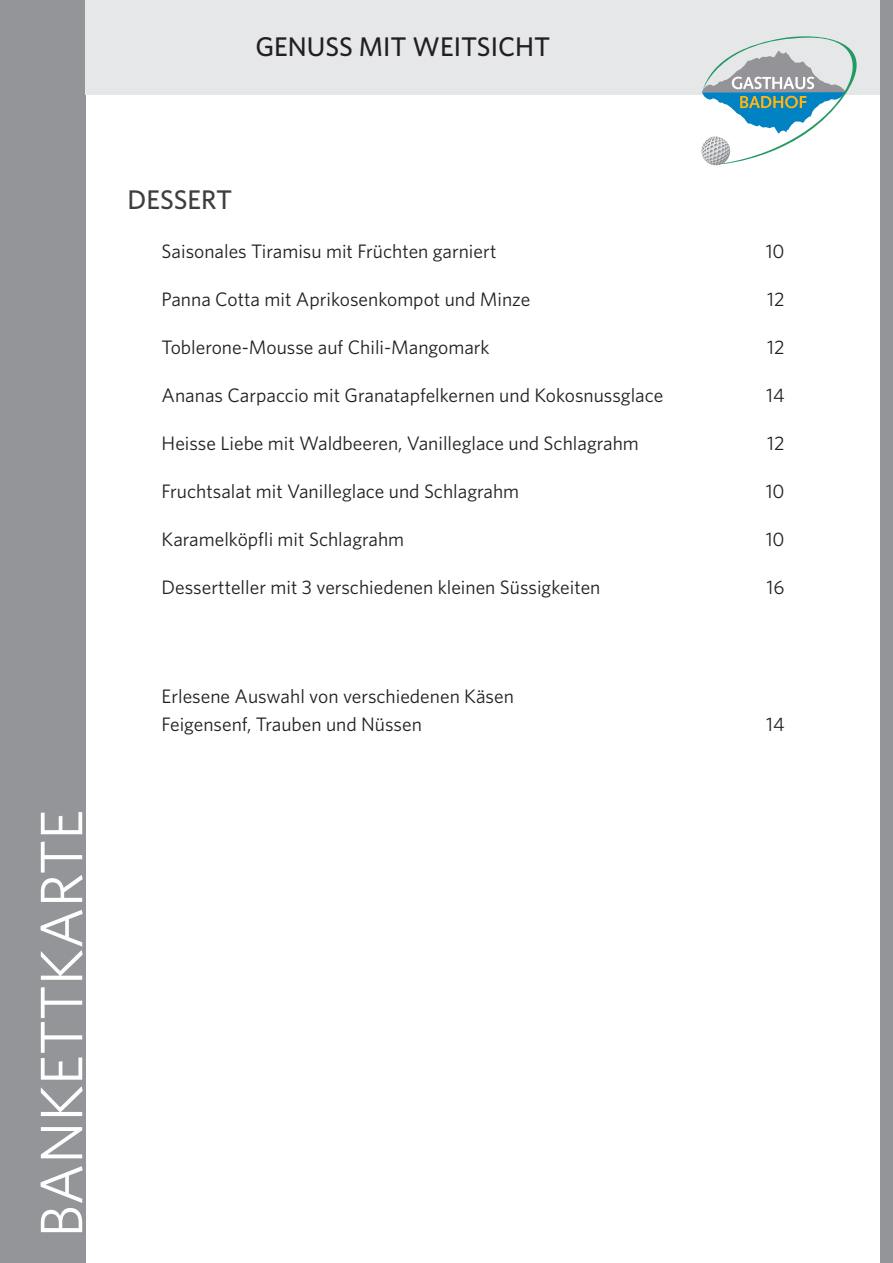
<style>
.page{position:relative;width:893px;height:1263px;background:#fff}
.page>*{position:absolute;margin:0;border:0;box-sizing:border-box;transform-origin:0 0}
.t1{font:60px "Whitney";color:#fff}
.t2{font:500 27px "Whitney";color:#231f20}
.t3{font:500 27px "Whitney";color:#3e3e3f}
.t4{font:19.5px/28.2px "Whitney";color:#231f20}
</style>
<div class="page">
<div style="left:0;top:0;width:85px;height:1263px;background:#939598"></div>
<div style="left:85px;top:0;width:808px;height:94px;background:#e6e7e9"></div>
<svg style="left:700px;top:36px;width:157px;height:130px"></svg>
<div style="left:880px;top:0;width:13px;height:1263px;background:#939598"></div>
<h2 class="t2" style="left:255px;top:28px;width:296px">GENUSS MIT WEITSICHT</h2>
<h1 class="t1" style="left:22px;top:1238px;width:430px;rotate:-90deg">BANKETTKARTE</h1>
<h2 class="t3" style="left:128px;top:181px;width:106px">DESSERT</h2>
<p class="t4" style="left:162px;top:237px;width:336px">Saisonales Tiramisu mit Früchten garniert</p>
<p class="t4" style="left:766px;top:237px;width:20px">10</p>
<p class="t4" style="left:162px;top:285px;width:370px">Panna Cotta mit Aprikosenkompot und Minze</p>
<p class="t4" style="left:767px;top:285px;width:19px">12</p>
<p class="t4" style="left:162px;top:333px;width:330px">Toblerone-Mousse auf Chili-Mangomark</p>
<p class="t4" style="left:767px;top:333px;width:19px">12</p>
<p class="t4" style="left:162px;top:381px;width:503px">Ananas Carpaccio mit Granatapfelkernen und Kokosnussglace</p>
<p class="t4" style="left:766px;top:381px;width:20px">14</p>
<p class="t4" style="left:162px;top:429px;width:479px">Heisse Liebe mit Waldbeeren, Vanilleglace und Schlagrahm</p>
<p class="t4" style="left:767px;top:429px;width:19px">12</p>
<p class="t4" style="left:162px;top:477px;width:359px">Fruchtsalat mit Vanilleglace und Schlagrahm</p>
<p class="t4" style="left:766px;top:477px;width:20px">10</p>
<p class="t4" style="left:162px;top:525px;width:244px">Karamelköpfli mit Schlagrahm</p>
<p class="t4" style="left:766px;top:525px;width:20px">10</p>
<p class="t4" style="left:162px;top:573px;width:440px">Dessertteller mit 3 verschiedenen kleinen Süssigkeiten</p>
<p class="t4" style="left:767px;top:573px;width:19px">16</p>
<p class="t4" style="left:162px;top:681px;width:354px">Erlesene Auswahl von verschiedenen Käsen<br>Feigensenf, Trauben und Nüssen</p>
<p class="t4" style="left:766px;top:709px;width:20px">14</p>
</div>
